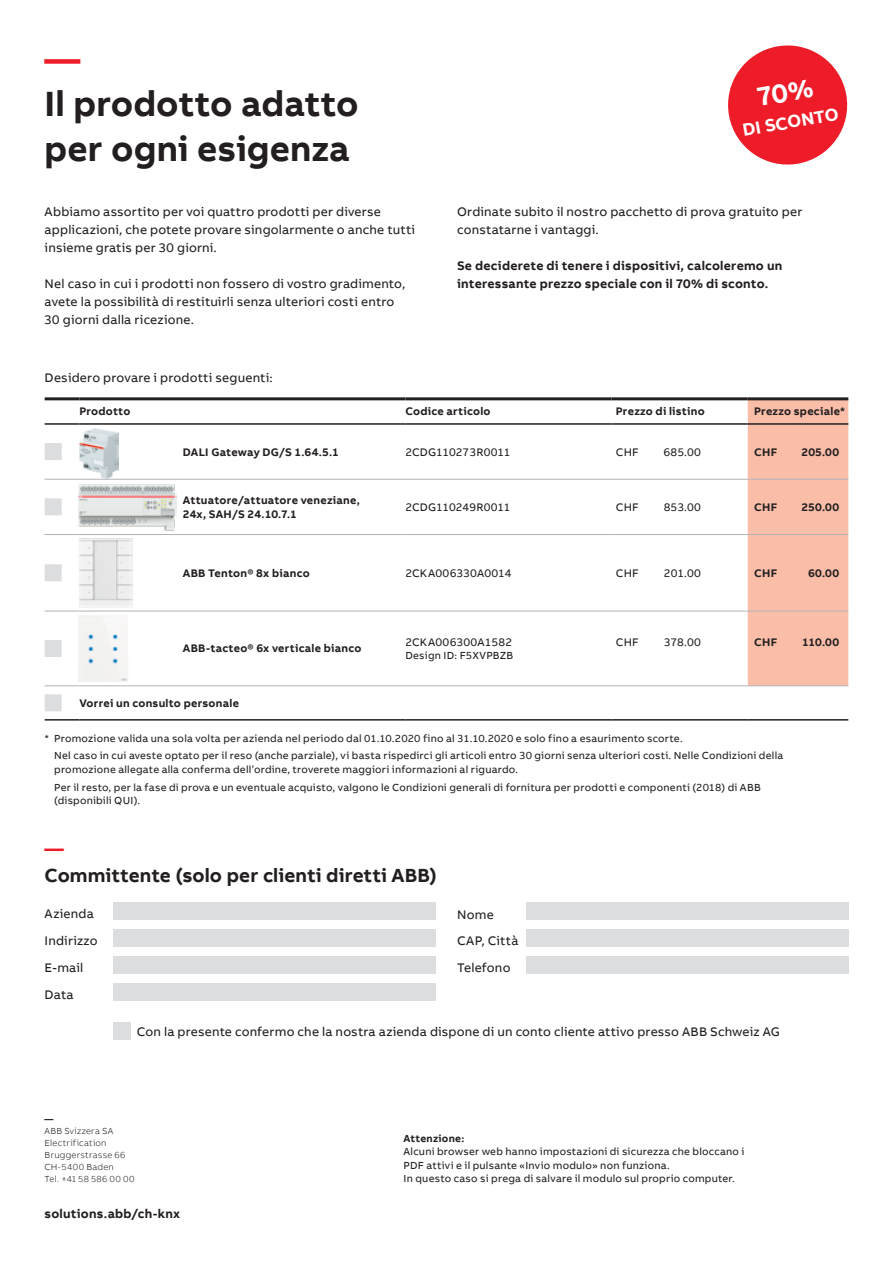
<style>
.page{position:relative;width:893px;height:1263px;background:#fff}
.page>*{position:absolute;margin:0;border:0;box-sizing:border-box;transform-origin:0 0}
.t1{font:700 36px/45px "AB Bvoice";color:#231f20}
.t2{font:700 36px "AB Bvoice";color:#ee1c28}
.t3{font:700 19.5px "AB Bvoice";letter-spacing:.005em;color:#231f20}
.t4{font:700 19.5px "AB Bvoice";color:#ee1c28}
.t5{font:700 18px "AB Bvoice";color:#fff}
.t6{font:12.75px/18px "AB Bvoice";letter-spacing:.015em;color:#231f20}
.t7{font:700 12.75px/18px "AB Bvoice";letter-spacing:.02em;color:#231f20}
.t8{font:700 11.25px/13.5px "AB Bvoice";letter-spacing:.02em;color:#231f20}
.t9{font:11.25px "AB Bvoice";letter-spacing:.015em;color:#231f20}
.t10{font:10.5px/17.7px "AB Bvoice";letter-spacing:.02em;color:#231f20}
.t11{font:700 10.5px "AB Bvoice";letter-spacing:.025em;color:#231f20}
.t12{font:300 9px/12px "AB Bvoice";letter-spacing:.03em;color:#231f20}
.t13{font:700 9px "AB Bvoice";color:#231f20}
</style>
<div class="page">
<div style="left:748px;top:400px;width:100px;height:285px;background:#fabda8"></div>
<hr style="left:45px;top:397px;width:34px;height:3px;background:#231f20">
<hr style="left:79px;top:397px;width:326px;height:3px;background:#231f20">
<hr style="left:405px;top:397px;width:207px;height:3px;background:#231f20">
<hr style="left:612px;top:397px;width:136px;height:3px;background:#231f20">
<hr style="left:748px;top:397px;width:100px;height:3px;background:#231f20">
<hr style="left:405px;top:479px;width:207px;height:1px;background:#b2b3b7">
<hr style="left:612px;top:479px;width:136px;height:1px;background:#b2b3b7">
<hr style="left:748px;top:479px;width:100px;height:1px;background:#b2b3b7">
<hr style="left:405px;top:534px;width:207px;height:1px;background:#b2b3b7">
<hr style="left:405px;top:611px;width:207px;height:1px;background:#b2b3b7">
<hr style="left:612px;top:611px;width:136px;height:1px;background:#b2b3b7">
<hr style="left:748px;top:611px;width:100px;height:1px;background:#b2b3b7">
<hr style="left:405px;top:685px;width:207px;height:1px;background:#b2b3b7">
<hr style="left:612px;top:685px;width:136px;height:1px;background:#b2b3b7">
<hr style="left:748px;top:685px;width:100px;height:1px;background:#b2b3b7">
<hr style="left:612px;top:534px;width:136px;height:1px;background:#b2b3b7">
<hr style="left:748px;top:534px;width:100px;height:1px;background:#b2b3b7">
<hr style="left:45px;top:719px;width:34px;height:2px;background:#231f20">
<hr style="left:79px;top:719px;width:326px;height:2px;background:#231f20">
<hr style="left:405px;top:719px;width:207px;height:2px;background:#231f20">
<hr style="left:612px;top:719px;width:136px;height:2px;background:#231f20">
<hr style="left:748px;top:719px;width:100px;height:2px;background:#231f20">
<hr style="left:45px;top:423px;width:34px;height:2px;background:#231f20">
<hr style="left:79px;top:423px;width:326px;height:2px;background:#231f20">
<hr style="left:405px;top:423px;width:207px;height:2px;background:#231f20">
<hr style="left:612px;top:423px;width:136px;height:2px;background:#231f20">
<hr style="left:748px;top:423px;width:100px;height:2px;background:#231f20">
<hr style="left:45px;top:479px;width:34px;height:1px;background:#b2b3b7">
<hr style="left:79px;top:479px;width:326px;height:1px;background:#b2b3b7">
<hr style="left:45px;top:534px;width:34px;height:1px;background:#b2b3b7">
<hr style="left:79px;top:534px;width:326px;height:1px;background:#b2b3b7">
<hr style="left:45px;top:611px;width:34px;height:1px;background:#b2b3b7">
<hr style="left:79px;top:611px;width:326px;height:1px;background:#b2b3b7">
<hr style="left:45px;top:685px;width:34px;height:1px;background:#b2b3b7">
<hr style="left:79px;top:685px;width:326px;height:1px;background:#b2b3b7">
<div style="left:45px;top:443px;width:17px;height:17px;background:#dcdddf;border:2px solid #dcdddf"></div>
<div style="left:45px;top:498px;width:17px;height:17px;background:#dcdddf;border:2px solid #dcdddf"></div>
<div style="left:45px;top:564px;width:17px;height:17px;background:#dcdddf;border:2px solid #dcdddf"></div>
<div style="left:45px;top:640px;width:17px;height:17px;background:#dcdddf;border:2px solid #dcdddf"></div>
<div style="left:45px;top:694px;width:17px;height:17px;background:#dcdddf;border:2px solid #dcdddf"></div>
<div style="left:113px;top:902px;width:323px;height:17px;background:#dcdddf"></div>
<div style="left:526px;top:902px;width:323px;height:17px;background:#dcdddf"></div>
<div style="left:113px;top:929px;width:323px;height:17px;background:#dcdddf"></div>
<div style="left:526px;top:929px;width:323px;height:17px;background:#dcdddf"></div>
<div style="left:113px;top:956px;width:323px;height:17px;background:#dcdddf"></div>
<div style="left:526px;top:956px;width:323px;height:17px;background:#dcdddf"></div>
<div style="left:113px;top:983px;width:323px;height:17px;background:#dcdddf"></div>
<div style="left:113px;top:1022px;width:17px;height:17px;background:#dcdddf"></div>
<img style="left:79px;top:538px;width:54px;height:69px">
<img style="left:78px;top:484px;width:99px;height:47px">
<img style="left:80px;top:428px;width:38px;height:50px">
<div style="left:78px;top:615px;width:50px;height:67px;background:#f3f3f1"></div>
<svg style="left:728px;top:45px;width:120px;height:120px"></svg>
<h1 class="t2" style="left:45px;top:36px;width:37px">—</h1>
<h1 class="t1" style="left:45px;top:81px;width:315px">Il prodotto adatto per ogni esigenza</h1>
<p class="t6" style="left:45px;top:202px;width:372px">Abbiamo assortito per voi quattro prodotti per diverse applicazioni, che potete provare singolarmente o anche tutti insieme gratis per 30 giorni.</p>
<p class="t6" style="left:45px;top:274px;width:362px">Nel caso in cui i prodotti non fossero di vostro gradimento, avete la possibilità di restituirli senza ulteriori costi entro<br>30 giorni dalla ricezione.</p>
<h3 class="t5" style="left:741px;top:119px;width:99px;rotate:-10deg">DI SCONTO</h3>
<p class="t6" style="left:457px;top:202px;width:347px">Ordinate subito il nostro pacchetto di prova gratuito per constatarne i vantaggi.</p>
<p class="t7" style="left:457px;top:256px;width:327px">Se deciderete di tenere i dispositivi, calcoleremo un interessante prezzo speciale con il 70% di sconto.</p>
<p class="t6" style="left:45px;top:369px;width:230px">Desidero provare i prodotti seguenti:</p>
<p class="t8" style="left:79px;top:405px;width:53px">Prodotto</p>
<p class="t8" style="left:405px;top:405px;width:87px">Codice articolo</p>
<p class="t8" style="left:616px;top:405px;width:90px">Prezzo di listino</p>
<p class="t8" style="left:754px;top:405px;width:92px">Prezzo speciale*</p>
<p class="t8" style="left:183px;top:445px;width:158px">DALI Gateway DG/S 1.64.5.1</p>
<p class="t9" style="left:405px;top:445px;width:107px">2CDG110273R0011</p>
<p class="t9" style="left:616px;top:445px;width:24px">CHF</p>
<p class="t9" style="left:663px;top:445px;width:39px">685.00</p>
<p class="t8" style="left:754px;top:445px;width:25px">CHF</p>
<p class="t8" style="left:801px;top:445px;width:39px">205.00</p>
<p class="t8" style="left:183px;top:494px;width:178px">Attuatore/attuatore veneziane,<br>24x, SAH/S 24.10.7.1</p>
<p class="t9" style="left:405px;top:500px;width:107px">2CDG110249R0011</p>
<p class="t9" style="left:616px;top:500px;width:24px">CHF</p>
<p class="t9" style="left:664px;top:500px;width:39px">853.00</p>
<p class="t8" style="left:754px;top:500px;width:25px">CHF</p>
<p class="t8" style="left:801px;top:500px;width:39px">250.00</p>
<p class="t8" style="left:183px;top:566px;width:128px">ABB Tenton® 8x bianco</p>
<p class="t9" style="left:405px;top:566px;width:108px">2CKA006330A0014</p>
<p class="t9" style="left:616px;top:566px;width:24px">CHF</p>
<p class="t9" style="left:664px;top:566px;width:39px">201.00</p>
<p class="t8" style="left:754px;top:566px;width:25px">CHF</p>
<p class="t8" style="left:808px;top:566px;width:33px">60.00</p>
<p class="t8" style="left:183px;top:642px;width:180px">ABB-tacteo® 6x verticale bianco</p>
<p class="t9" style="left:405px;top:635px;width:108px">2CKA006300A1582</p>
<p class="t10" style="left:405px;top:647px;width:109px">Design ID: F5XVPBZB</p>
<p class="t9" style="left:616px;top:635px;width:24px">CHF</p>
<p class="t9" style="left:664px;top:635px;width:39px">378.00</p>
<p class="t8" style="left:754px;top:635px;width:25px">CHF</p>
<p class="t8" style="left:802px;top:635px;width:39px">110.00</p>
<p class="t8" style="left:79px;top:696px;width:161px">Vorrei un consulto personale</p>
<p class="t10" style="left:54px;top:729px;width:731px;text-indent:-10px">* Promozione valida una sola volta per azienda nel periodo dal 01.10.2020 fino al 31.10.2020 e solo fino a esaurimento scorte.<br>Nel caso in cui aveste optato per il reso (anche parziale), vi basta rispedirci gli articoli entro 30 giorni senza ulteriori costi. Nelle Condizioni della</p>
<p class="t10" style="left:54px;top:760px;width:708px">promozione allegate alla conferma dell’ordine, troverete maggiori informazioni al riguardo.<br>Per il resto, per la fase di prova e un eventuale acquisto, valgono le Condizioni generali di fornitura per prodotti e componenti (2018) di ABB</p>
<p class="t10" style="left:54px;top:792px;width:88px">(disponibili QUI).</p>
<h2 class="t4" style="left:45px;top:836px;width:21px">—</h2>
<h2 class="t3" style="left:45px;top:863px;width:394px">Committente (solo per clienti diretti ABB)</h2>
<p class="t6" style="left:45px;top:904px;width:51px">Azienda</p>
<p class="t6" style="left:457px;top:906px;width:38px">Nome</p>
<p class="t6" style="left:45px;top:931px;width:54px">Indirizzo</p>
<p class="t6" style="left:457px;top:931px;width:63px">CAP, Città</p>
<p class="t6" style="left:45px;top:958px;width:40px">E-mail</p>
<p class="t6" style="left:457px;top:958px;width:55px">Telefono</p>
<p class="t6" style="left:45px;top:985px;width:31px">Data</p>
<p class="t6" style="left:137px;top:1023px;width:645px">Con la presente confermo che la nostra azienda dispone di un conto cliente attivo presso ABB Schweiz AG</p>
<p class="t13" style="left:45px;top:1113px;width:10px">—</p>
<p class="t12" style="left:45px;top:1125px;width:92px">ABB Svizzera SA<br>Electrification<br>Bruggerstrasse 66<br>CH-5400 Baden<br>Tel. +41 58 586 00 00</p>
<p class="t7" style="left:45px;top:1205px;width:137px">solutions.abb/ch-knx</p>
<p class="t11" style="left:404px;top:1131px;width:62px">Attenzione:</p>
<p class="t10" style="left:404px;top:1145px;width:342px;line-height:13.5px">Alcuni browser web hanno impostazioni di sicurezza che bloccano i<br>PDF attivi e il pulsante «Invio modulo» non funziona.<br>In questo caso si prega di salvare il modulo sul proprio computer.</p>
</div>
